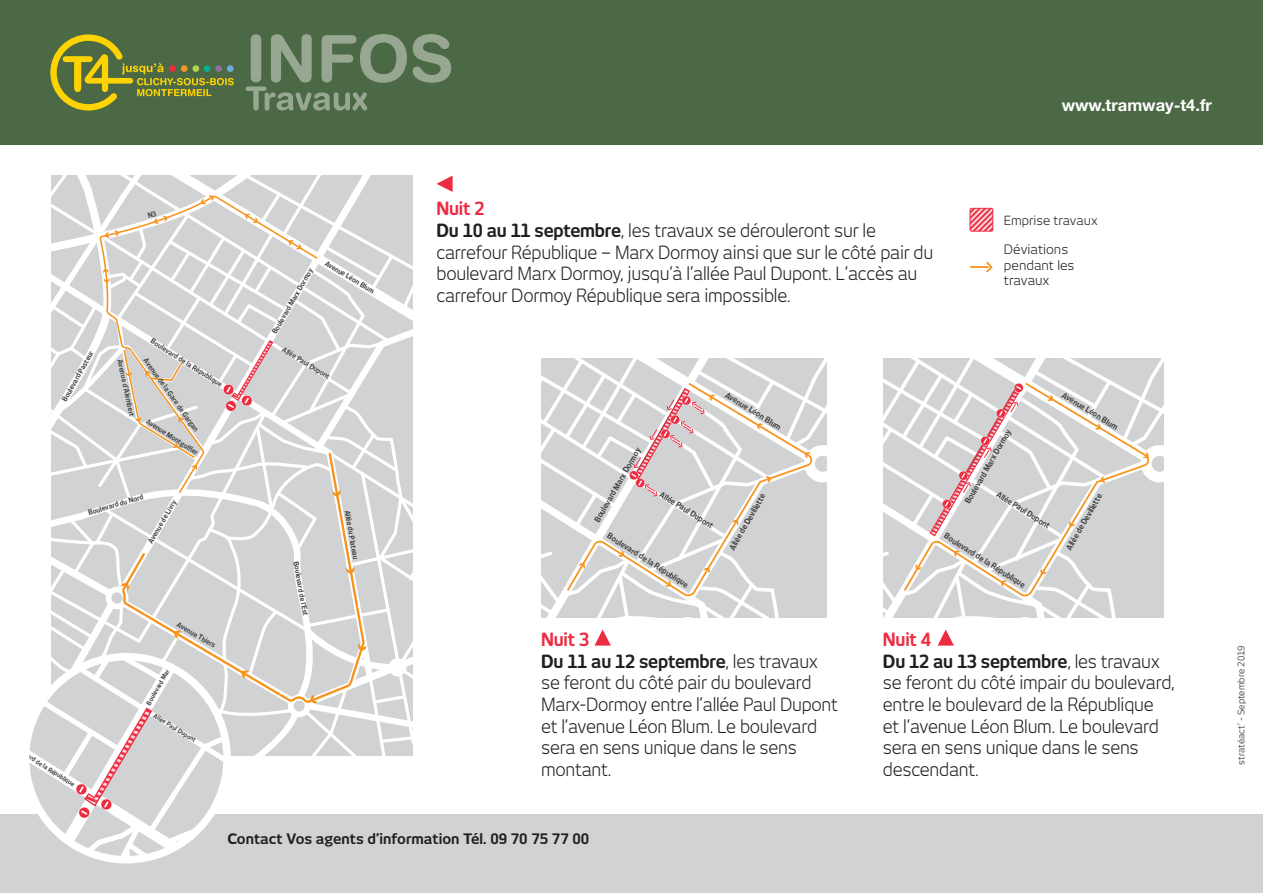
<style>
.page{position:relative;width:1263px;height:893px;background:#fff}
.page>*{position:absolute;margin:0;border:0;box-sizing:border-box;transform-origin:0 0}
.Body{font:18px/21.6px "New June";letter-spacing:-.015em;color:#231f20;scale:.95 1}
.Body-2{font:700 18px "New June";letter-spacing:-.015em;color:#ed2c41;scale:.95 1}
.t1{font:700 16.5px "Helvetica Neue";color:#fff}
.t2{font:700 14.25px "New June";color:#231f20}
.t3{font:12.9px/15.5px "New June";color:#231f20}
.t4{font:12.45px "New June";color:#231f20}
.t5{font:9px "New June";color:#231f20}
.t6{font:700 7.95px "New June";color:#3e3e3f;scale:.9 1}
.t7{font:700 7.05px "New June";color:#3e3e3f;scale:.9 1}
.t8{font:700 6.3px "New June";color:#3e3e3f;scale:.9 1}
.s1{font-weight:700}
</style>
<div class="page">
<div style="left:0;top:0;width:1263px;height:145px;background:#4c6946"></div>
<div style="left:0;top:814px;width:1263px;height:79px;background:#d1d2d4"></div>
<svg style="left:50px;top:34px;width:184px;height:77px"></svg>
<svg style="left:413px;top:34px;width:38px;height:49px"></svg>
<svg style="left:245px;top:34px;width:162px;height:76px"></svg>
<svg style="left:541px;top:358px;width:285px;height:259px"></svg>
<svg style="left:883px;top:358px;width:280px;height:259px"></svg>
<svg style="left:594px;top:629px;width:17px;height:17px"></svg>
<svg style="left:436px;top:176px;width:17px;height:16px"></svg>
<svg style="left:937px;top:629px;width:17px;height:17px"></svg>
<svg style="left:970px;top:208px;width:23px;height:23px"></svg>
<div style="left:969px;top:208px;width:24px;height:24px;border:1px solid #ed2c41;border-radius:2px"></div>
<svg style="left:970px;top:262px;width:22px;height:10px"></svg>
<svg style="left:29px;top:176px;width:383px;height:684px"></svg>
<p class="t1" style="left:1062px;top:92px;width:152px">www.tramway-t4.fr</p>
<p class="t7" style="left:61px;top:399px;width:64px;rotate:-61deg">Boulevard Pasteur</p>
<p class="t7" style="left:154px;top:337px;width:94px;rotate:32deg">Boulevard de la République</p>
<p class="t7" style="left:124px;top:359px;width:66px;rotate:78deg">Avenue d’Alembert</p>
<p class="t7" style="left:149px;top:356px;width:100px;rotate:54deg">Avenue de la Gare de Gargan</p>
<p class="t7" style="left:149px;top:417px;width:68px;rotate:32deg">Avenue Montgolfi er</p>
<p class="t7" style="left:87px;top:508px;width:65px;rotate:-16deg">Boulevard du N ord</p>
<p class="t7" style="left:147px;top:540px;width:55px;rotate:-60deg">Avenue de Livry</p>
<p class="t8" style="left:14px;top:742px;width:84px;rotate:32deg">Boulevard de la République</p>
<p class="t7" style="left:180px;top:620px;width:50px;rotate:30deg">Avenue Thiers</p>
<p class="t8" style="left:145px;top:703px;width:75px;rotate:-60deg">Boulevard Marx Dormoy</p>
<p class="t8" style="left:156px;top:712px;width:55px;rotate:31deg">Allée Paul Dupont</p>
<p class="t7" style="left:270px;top:331px;width:84px;rotate:-60deg">Boulevard Marx Dormoy</p>
<p class="t7" style="left:328px;top:259px;width:64px;rotate:31deg">Avenue Léon Blum</p>
<p class="t7" style="left:285px;top:345px;width:62px;rotate:31deg">Allée Paul Dupont</p>
<p class="t7" style="left:300px;top:560px;width:63px;rotate:80deg">Boulevard de l’Est</p>
<p class="t7" style="left:351px;top:510px;width:57px;rotate:80deg">Allée du Plateau</p>
<p class="Body-2" style="left:436px;top:198px;width:52px">Nuit 2</p>
<p class="Body" style="left:436px;top:219px;width:524px"><span class="s1">Du 10 au 11 septembre</span>, les travaux se dérouleront sur le carrefour République – Marx Dormoy ainsi que sur le côté pair du boulevard Marx Dormoy, jusqu’à l’allée Paul Dupont. L’accès au carrefour Dormoy République sera impossible.</p>
<p class="t4" style="left:1004px;top:213px;width:96px">Emprise travaux</p>
<p class="t3" style="left:1004px;top:242px;width:72px">Déviations pendant les travaux</p>
<p class="t6" style="left:592px;top:519px;width:95px;rotate:-60deg">Boulevard Marx Dormoy</p>
<p class="t6" style="left:663px;top:489px;width:70px;rotate:32deg">Allée Paul Dupont</p>
<p class="t6" style="left:610px;top:531px;width:106px;rotate:32deg">Boulevard de la République</p>
<p class="t6" style="left:728px;top:390px;width:73px;rotate:31deg">Avenue Léon Blum</p>
<p class="t6" style="left:727px;top:547px;width:72px;rotate:-60deg">Allée de Devillette</p>
<p class="t6" style="left:963px;top:501px;width:95px;rotate:-60deg">Boulevard Marx Dormoy</p>
<p class="t6" style="left:999px;top:489px;width:70px;rotate:32deg">Allée Paul Dupont</p>
<p class="t6" style="left:947px;top:531px;width:106px;rotate:32deg">Boulevard de la République</p>
<p class="t6" style="left:1065px;top:390px;width:73px;rotate:31deg">Avenue Léon Blum</p>
<p class="t6" style="left:1064px;top:547px;width:72px;rotate:-60deg">Allée de Devillette</p>
<p class="Body-2" style="left:541px;top:629px;width:52px">Nuit 3</p>
<p class="Body" style="left:541px;top:650px;width:314px"><span class="s1">Du 11 au 12 septembre</span>, les travaux se feront du côté pair du boulevard<br>Marx-Dormoy entre l’allée Paul Dupont et l’avenue Léon Blum. Le boulevard sera en sens unique dans le sens montant.</p>
<p class="Body-2" style="left:883px;top:629px;width:52px">Nuit 4</p>
<p class="Body" style="left:883px;top:650px;width:309px"><span class="s1">Du 12 au 13 septembre</span>, les travaux se feront du côté impair du boulevard, entre le boulevard de la République<br>et l’avenue Léon Blum. Le boulevard sera en sens unique dans le sens descendant.</p>
<p class="t2" style="left:227px;top:831px;width:363px">Contact Vos agents d’information Tél. 09 70 75 77 00</p>
<p class="t5" style="left:1236px;top:764px;width:120px;rotate:-90deg">stratéact’ - Septembre 2019</p>
</div>
